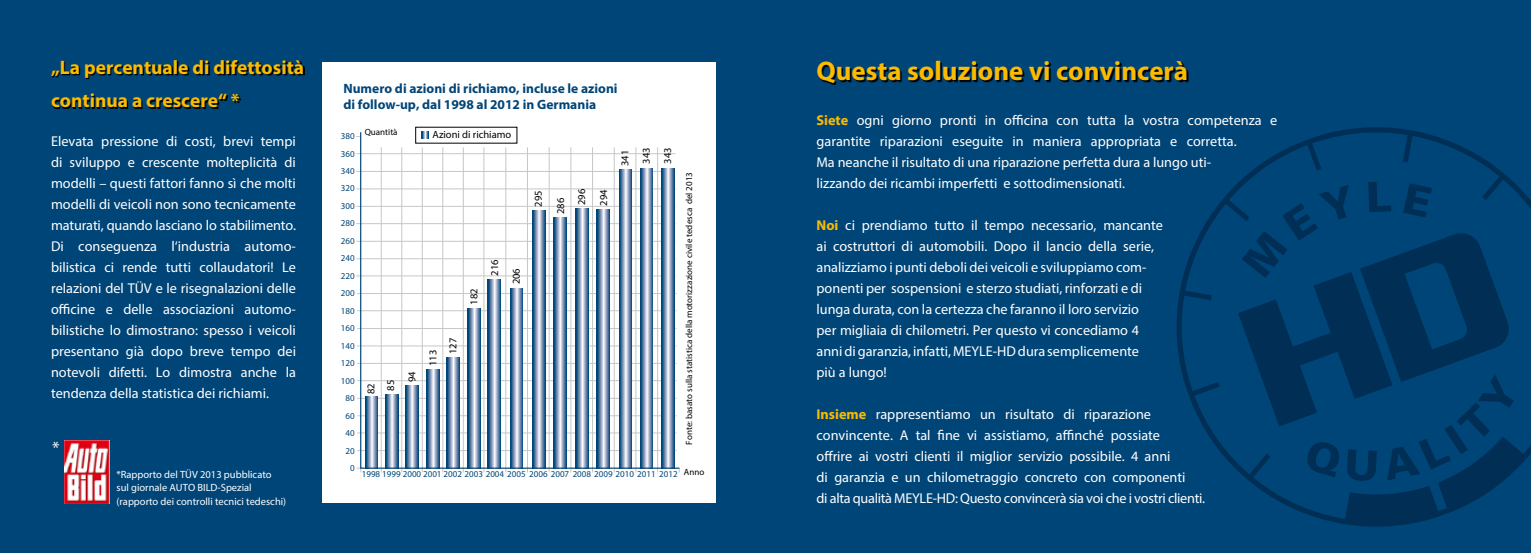
<style>
.page{position:relative;width:1531px;height:553px;background:#004578}
.page>*{position:absolute;margin:0;border:0;box-sizing:border-box;transform-origin:0 0}
.t1{font:700 27px "Myriad Pro";color:#fabb00}
.t2{font:700 19.5px/33px "Myriad Pro";color:#fabb00}
.t3{font:18px "Myriad Pro";color:#fff}
.t4{font:14.25px/21px "Myriad Pro";color:#fff}
.t5{font:700 13.5px/16.5px "Myriad Pro";color:#004578}
.t6{font:10.5px/13.5px "Myriad Pro";color:#fff}
.t7{font:10.5px/22.2px "Myriad Pro";color:#000}
.t8{font:9px/17.4px "Myriad Pro";color:#004578;text-align:right}
.t9{font:9px "Myriad Pro";color:#000}
.s1{font-weight:700;color:#fabb00}
</style>
<div class="page">
<div style="left:322px;top:62px;width:393px;height:440px;background:#fff"></div>
<svg style="left:53px;top:62px;width:252px;height:47px"></svg>
<svg style="left:819px;top:62px;width:369px;height:23px"></svg>
<img style="left:64px;top:440px;width:45px;height:63px">
<svg style="left:1176px;top:127px;width:242px;height:400px"></svg>
<svg style="left:1182px;top:132px;width:349px;height:347px"></svg>
<svg style="left:1238px;top:230px;width:273px;height:196px;fill:#002e55"></svg>
<svg style="left:1305px;top:374px;width:220px;height:152px"></svg>
<svg style="left:1242px;top:185px;width:106px;height:93px"></svg>
<svg style="left:1368px;top:182px;width:23px;height:30px"></svg>
<svg style="left:1403px;top:183px;width:29px;height:34px"></svg>
<hr style="left:356px;top:153px;width:319px;height:1px;background:#c6c7c8">
<hr style="left:356px;top:171px;width:319px;height:1px;background:#c6c7c8">
<hr style="left:356px;top:189px;width:319px;height:1px;background:#c6c7c8">
<hr style="left:356px;top:206px;width:319px;height:1px;background:#c6c7c8">
<hr style="left:356px;top:223px;width:319px;height:1px;background:#c6c7c8">
<hr style="left:356px;top:241px;width:319px;height:1px;background:#c6c7c8">
<hr style="left:356px;top:258px;width:319px;height:1px;background:#c6c7c8">
<hr style="left:356px;top:276px;width:319px;height:1px;background:#c6c7c8">
<hr style="left:357px;top:293px;width:319px;height:1px;background:#c6c7c8">
<hr style="left:357px;top:310px;width:319px;height:1px;background:#c6c7c8">
<hr style="left:357px;top:328px;width:319px;height:1px;background:#c6c7c8">
<hr style="left:357px;top:346px;width:319px;height:1px;background:#c6c7c8">
<hr style="left:357px;top:363px;width:319px;height:1px;background:#c6c7c8">
<hr style="left:357px;top:380px;width:319px;height:1px;background:#c6c7c8">
<hr style="left:357px;top:398px;width:319px;height:1px;background:#c6c7c8">
<hr style="left:357px;top:415px;width:319px;height:1px;background:#c6c7c8">
<hr style="left:357px;top:433px;width:319px;height:1px;background:#c6c7c8">
<hr style="left:357px;top:450px;width:319px;height:1px;background:#c6c7c8">
<hr style="left:381px;top:147px;width:1px;height:325px;background:#c6c7c8">
<hr style="left:401px;top:147px;width:1px;height:325px;background:#c6c7c8">
<hr style="left:422px;top:147px;width:1px;height:325px;background:#c6c7c8">
<hr style="left:442px;top:147px;width:1px;height:325px;background:#c6c7c8">
<hr style="left:463px;top:147px;width:1px;height:325px;background:#c6c7c8">
<hr style="left:484px;top:147px;width:1px;height:325px;background:#c6c7c8">
<hr style="left:505px;top:147px;width:1px;height:325px;background:#c6c7c8">
<hr style="left:527px;top:147px;width:1px;height:325px;background:#c6c7c8">
<hr style="left:549px;top:147px;width:1px;height:325px;background:#c6c7c8">
<hr style="left:570px;top:147px;width:1px;height:325px;background:#c6c7c8">
<hr style="left:592px;top:147px;width:1px;height:325px;background:#c6c7c8">
<hr style="left:614px;top:147px;width:1px;height:325px;background:#c6c7c8">
<hr style="left:636px;top:147px;width:1px;height:325px;background:#c6c7c8">
<hr style="left:657px;top:147px;width:1px;height:325px;background:#c6c7c8">
<svg style="left:359px;top:131px;width:321px;height:338px"></svg>
<h2 class="t2" style="left:51px;top:50px;width:255px">„La percentuale di difettosità continua a crescere“ *</h2>
<p class="t5" style="left:343px;top:80px;width:276px">Numero di azioni di richiamo, incluse le azioni di follow-up, dal 1998 al 2012 in Germania</p>
<p class="t9" style="left:365px;top:127px;width:34px">Quantità</p>
<p class="t7" style="left:432px;top:123px;width:80px">Azioni di richiamo</p>
<p class="t8" style="left:341px;top:127px;width:15px">380<br>360<br>340<br>320<br>300<br>280<br>260<br>240<br>220<br>200<br>180<br>160<br>140<br>120<br>100<br>80<br>60<br>40<br>20<br>0</p>
<p class="t4" style="left:51px;top:130px;width:246px;text-align:justify">Elevata pressione di costi, brevi tempi di sviluppo e crescente molteplicità di modelli – questi fattori fanno sì che molti modelli di veicoli non sono tecnicamente maturati, quando lasciano lo stabilimento.<br>Di conseguenza l‘industria automo&shy;bilistica ci rende tutti collaudatori! Le relazioni del TÜV e le risegnalazioni delle officine e delle associazioni automo&shy;bilistiche lo dimostrano: spesso i veicoli presentano già dopo breve tempo dei notevoli difetti. Lo dimostra anche la tendenza della statistica dei richiami.</p>
<p class="t7" style="left:614px;top:166px;width:20px;line-height:21.3px;rotate:-90deg">341<br>343</p>
<p class="t7" style="left:656px;top:164px;width:18px;rotate:-90deg">343</p>
<p class="t9" style="left:683px;top:445px;width:274px;rotate:-90deg">Fonte: basato sulla statistica della motorizzazione civile tedesca del 2013</p>
<p class="t7" style="left:527px;top:214px;width:25px;text-indent:7px;rotate:-90deg">295<br>286</p>
<p class="t7" style="left:570px;top:206px;width:18px;rotate:-90deg">296<br>294</p>
<p class="t7" style="left:483px;top:284px;width:26px;text-indent:9px;rotate:-90deg">216<br>206</p>
<p class="t7" style="left:463px;top:305px;width:18px;rotate:-90deg">182</p>
<p class="t7" style="left:423px;top:354px;width:18px;line-height:19.8px;text-indent:-12px;rotate:-90deg">113<br>127</p>
<p class="t7" style="left:401px;top:382px;width:12px;rotate:-90deg">94</p>
<p class="t7" style="left:361px;top:394px;width:15px;line-height:19.5px;rotate:-90deg">82<br>85</p>
<p class="t3" style="left:52px;top:437px;width:9px">*</p>
<p class="t9" style="left:684px;top:466px;width:22px">Anno</p>
<p class="t6" style="left:117px;top:467px;width:171px">*Rapporto del TÜV 2013 pubblicato sul giornale AUTO BILD-Spezial (rapporto dei controlli tecnici tedeschi)</p>
<p class="t8" style="left:362px;top:465px;width:317px">1998 1999 2000 2001 2002 2003 2004 2005 2006 2007 2008 2009 2010 2011 2012</p>
<h1 class="t1" style="left:816px;top:53px;width:373px">Questa soluzione vi convincerà</h1>
<p class="t4" style="left:816px;top:109px;width:462px"><span class="s1">Siete</span> ogni giorno pronti in officina con tutta la vostra competenza e garantite riparazioni eseguite in maniera appropriata e corretta.<br>Ma neanche il risultato di una riparazione perfetta dura a lungo uti-<br>lizzando dei ricambi imperfetti e sottodimensionati.</p>
<p class="t4" style="left:816px;top:214px;width:348px"><span class="s1">Noi</span> ci prendiamo tutto il tempo necessario, mancante ai costruttori di automobili. Dopo il lancio della serie, analizziamo i punti deboli dei veicoli e sviluppiamo com&shy;ponenti per sospensioni e sterzo studiati, rinforzati e di lunga durata, con la certezza che faranno il loro servizio<br>per migliaia di chilometri. Per questo vi concediamo 4 anni di garanzia, infatti, MEYLE-HD dura semplicemente<br>più a lungo!</p>
<p class="t4" style="left:816px;top:403px;width:390px"><span class="s1">Insieme</span> rappresentiamo un risultato di riparazione convincente. A tal fine vi assistiamo, affinché possiate<br>offrire ai vostri clienti il miglior servizio possibile. 4 anni<br>di garanzia e un chilometraggio concreto con componenti<br>di alta qualità MEYLE-HD: Questo convincerà sia voi che i vostri clienti.</p>
</div>
